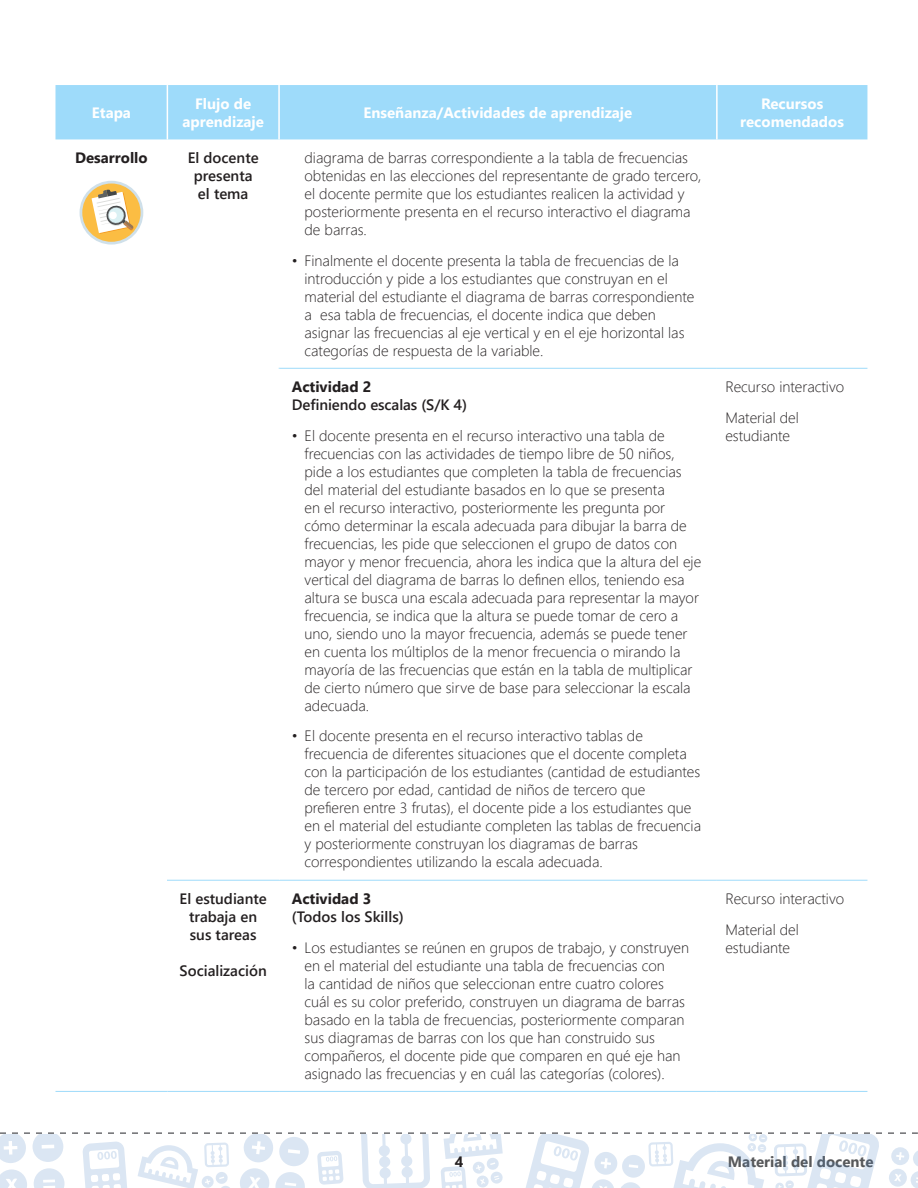
<style>
.page{position:relative;width:918px;height:1188px;background:#fff}
.page>*{position:absolute;margin:0;border:0;box-sizing:border-box;transform-origin:0 0}
.t1{font:300 15px/18px "Segoe UI";color:#231f20}
.t2{font:600 15px/18px "Segoe UI";color:#231f20;text-align:center}
.t3{font:700 15px/18px "Segoe UI";color:#fff;text-align:center}
.t4{font:700 15px "Segoe UI";color:#231f20}
.t5{font:700 15px "Segoe UI";color:#57585a}
</style>
<div class="page">
<svg style="left:0;top:1132px;width:918px;height:56px"></svg>
<div style="left:56px;top:85px;width:811px;height:54px;background:#9edbfa"></div>
<hr style="left:167px;top:85px;width:1px;height:54px;background:#fff">
<hr style="left:278px;top:85px;width:2px;height:54px;background:#fff">
<hr style="left:716px;top:85px;width:2px;height:54px;background:#fff">
<hr style="left:279px;top:368px;width:438px;height:1px;background:#9edbfa">
<hr style="left:717px;top:368px;width:150px;height:1px;background:#9edbfa">
<hr style="left:279px;top:880px;width:438px;height:1px;background:#9edbfa">
<hr style="left:717px;top:880px;width:150px;height:1px;background:#9edbfa">
<hr style="left:56px;top:1091px;width:111px;height:1px;background:#9edbfa">
<hr style="left:167px;top:1091px;width:112px;height:1px;background:#9edbfa">
<hr style="left:279px;top:1091px;width:438px;height:1px;background:#9edbfa">
<hr style="left:717px;top:1091px;width:150px;height:1px;background:#9edbfa">
<hr style="left:167px;top:880px;width:112px;height:1px;background:#9edbfa">
<svg style="left:80px;top:181px;width:63px;height:64px"></svg>
<div style="left:82px;top:184px;width:59px;height:58px;background:#fbbd43;border-radius:50%"></div>
<svg style="left:92px;top:189px;width:42px;height:45px"></svg>
<p class="t3" style="left:92px;top:103px;width:41px">Etapa</p>
<p class="t3" style="left:182px;top:94px;width:83px">Flujo de aprendizaje</p>
<p class="t3" style="left:364px;top:103px;width:270px">Enseñanza/Actividades de aprendizaje</p>
<p class="t3" style="left:740px;top:94px;width:105px">Recursos recomendados</p>
<p class="t4" style="left:75px;top:145px;width:74px">Desarrollo</p>
<p class="t2" style="left:188px;top:148px;width:72px">El docente presenta el tema</p>
<p class="t1" style="left:305px;top:148px;width:398px">diagrama de barras correspondiente a la tabla de frecuencias obtenidas en las elecciones del representante de grado tercero, el docente permite que los estudiantes realicen la actividad y posteriormente presenta en el recurso interactivo el diagrama de barras.</p>
<p class="t1" style="left:305px;top:251px;width:391px;text-indent:-13px">• Finalmente el docente presenta la tabla de frecuencias de la introducción y pide a los estudiantes que construyan en el material del estudiante el diagrama de barras correspondiente a esa tabla de frecuencias, el docente indica que deben asignar las frecuencias al eje vertical y en el eje horizontal las categorías de respuesta de la variable.</p>
<p class="t4" style="left:292px;top:375px;width:81px">Actividad 2</p>
<p class="t2" style="left:292px;top:395px;width:177px">Definiendo escalas (S/K 4)</p>
<p class="t1" style="left:305px;top:426px;width:398px;text-indent:-13px">• El docente presenta en el recurso interactivo una tabla de frecuencias con las actividades de tiempo libre de 50 niños, pide a los estudiantes que completen la tabla de frecuencias del material del estudiante basados en lo que se presenta<br>en el recurso interactivo, posteriormente les pregunta por cómo determinar la escala adecuada para dibujar la barra de frecuencias, les pide que seleccionen el grupo de datos con mayor y menor frecuencia, ahora les indica que la altura del eje vertical del diagrama de barras lo definen ellos, teniendo esa altura se busca una escala adecuada para representar la mayor frecuencia, se indica que la altura se puede tomar de cero a uno, siendo uno la mayor frecuencia, además se puede tener en cuenta los múltiplos de la menor frecuencia o mirando la mayoría de las frecuencias que están en la tabla de multiplicar de cierto número que sirve de base para seleccionar la escala adecuada.</p>
<p class="t1" style="left:305px;top:726px;width:398px;text-indent:-13px">• El docente presenta en el recurso interactivo tablas de frecuencia de diferentes situaciones que el docente completa con la participación de los estudiantes (cantidad de estudiantes de tercero por edad, cantidad de niños de tercero que prefieren entre 3 frutas), el docente pide a los estudiantes que en el material del estudiante completen las tablas de frecuencia y posteriormente construyan los diagramas de barras correspondientes utilizando la escala adecuada.</p>
<p class="t1" style="left:725px;top:371px;width:120px;line-height:30.8px">Recurso interactivo<br>Material del</p>
<p class="t1" style="left:725px;top:426px;width:66px">estudiante</p>
<p class="t2" style="left:180px;top:889px;width:89px">El estudiante trabaja en sus tareas</p>
<p class="t2" style="left:180px;top:961px;width:89px">Socialización</p>
<p class="t4" style="left:292px;top:886px;width:81px">Actividad 3</p>
<p class="t2" style="left:292px;top:907px;width:114px">(Todos los Skills)</p>
<p class="t1" style="left:305px;top:938px;width:386px;text-indent:-13px">• Los estudiantes se reúnen en grupos de trabajo, y construyen en el material del estudiante una tabla de frecuencias con<br>la cantidad de niños que seleccionan entre cuatro colores cuál es su color preferido, construyen un diagrama de barras basado en la tabla de frecuencias, posteriormente comparan sus diagramas de barras con los que han construido sus compañeros, el docente pide que comparen en qué eje han asignado las frecuencias y en cuál las categorías (colores).</p>
<p class="t1" style="left:725px;top:882px;width:120px;line-height:30.8px">Recurso interactivo<br>Material del</p>
<p class="t1" style="left:725px;top:938px;width:66px">estudiante</p>
<p class="t4" style="left:455px;top:1150px;width:10px">4</p>
<p class="t5" style="left:728px;top:1149px;width:147px">Material del docente</p>
</div>
